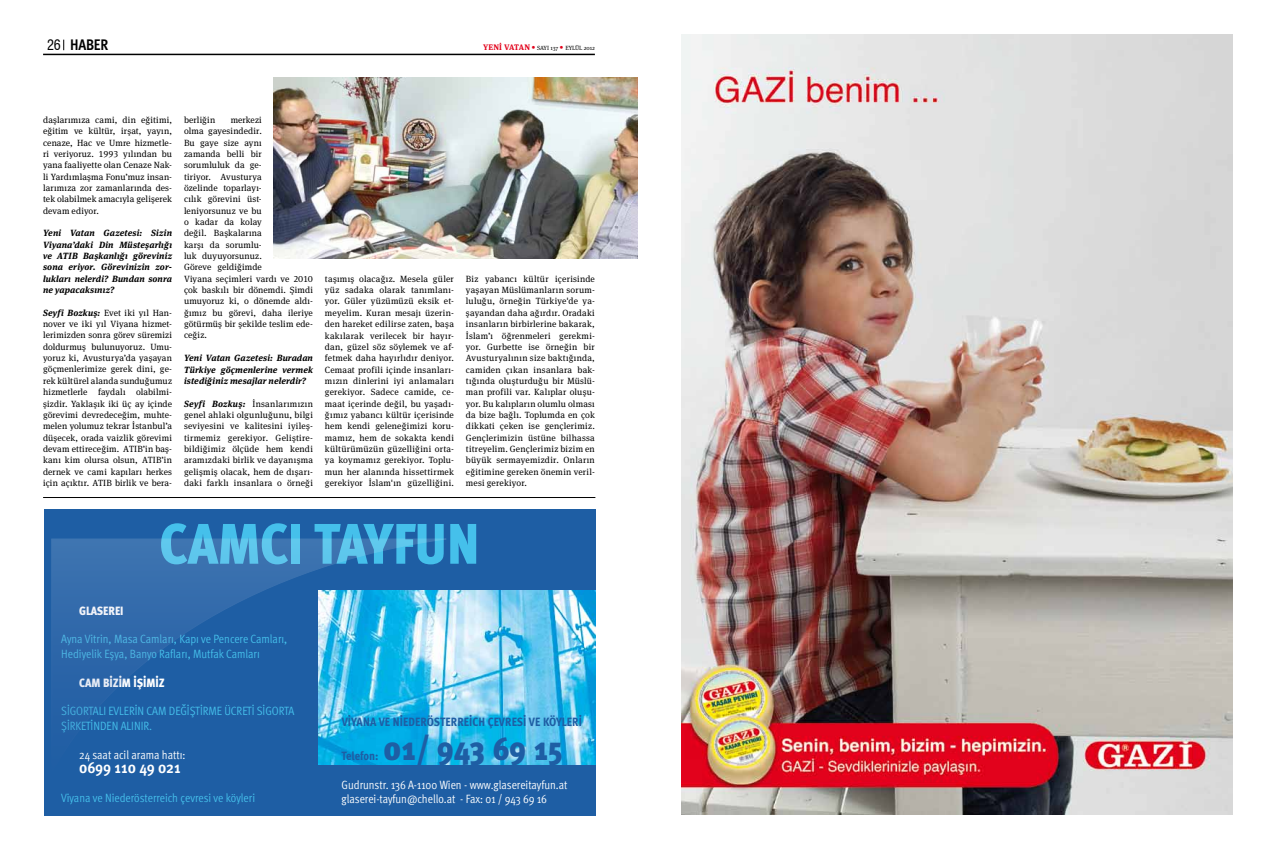
<style>
.page{position:relative;width:1276px;height:851px;background:#fff}
.page>*{position:absolute;margin:0;border:0;box-sizing:border-box;transform-origin:0 0}
.t1{font:900 57px "Meta Cond Pro";letter-spacing:-.005em;color:#45c0eb}
.t2{font:900 33px "Meta Cond Pro";letter-spacing:-.01em;color:#1e5ea4}
.t3{font:700 16px "Meta Cond Pro";letter-spacing:-.01em;color:#fff}
.t4{font:700 15.3px "Meta Cond Pro";letter-spacing:-.015em;color:#000}
.t5{font:12px/14.4px "Meta Cond Pro";color:#45c0eb}
.t6{font:12px/14.4px "Meta Cond Pro";color:#fff}
.t7{font:800 12px "Meta Cond Pro";letter-spacing:.01em;color:#1e5ea4}
.t8{font:900 12px "Meta Cond Pro";color:#fff}
.t9{font:9px/11.3px "Meta Serif Pro";letter-spacing:.015em;color:#000;text-align:justify}
.t10{font:italic 700 9px/11.3px "Meta Serif Pro";letter-spacing:.01em;color:#000;text-align:justify}
.t11{font:6px "Meta Serif Pro";letter-spacing:-.01em;color:#000}
.s1{font-family:"Swiss 721 BT";font-weight:400;font-stretch:condensed;font-size:14px}
.s2{font-weight:700;font-size:8px;color:#e2001a}
.s3{font-style:italic;font-size:8px;color:#e2001a}
.s4{font-weight:700;font-style:italic}
</style>
<div class="page">
<hr style="left:43px;top:54px;width:552px;height:1px;background:#000">
<img style="left:681px;top:34px;width:552px;height:780px">
<div style="left:44px;top:509px;width:551px;height:306px;background:#1e5ea4"></div>
<img style="left:447px;top:590px;width:148px;height:174px">
<svg style="left:51px;top:538px;width:396px;height:227px"></svg>
<hr style="left:43px;top:497px;width:552px;height:1px;background:#000">
<img style="left:273px;top:77px;width:365px;height:182px">
<h3 class="t4" style="left:47px;top:35px;width:63px"><span class="s1">26</span> HABER</h3>
<p class="t11" style="left:483px;top:44px;width:113px"><span class="s2">Yenİ VATAN</span> <span class="s3">•</span> SAYI 137 <span class="s3">•</span> EYLÜL 2012</p>
<p class="t9" style="left:43px;top:114px;width:130px">daşlarımıza cami, din eğitimi, eğitim ve kültür, irşat, yayın, cenaze, Hac ve Umre hizmetle&shy;ri veriyoruz. 1993 yılından bu yana faaliyette olan Cenaze Nak&shy;li Yardımlaşma Fonu’muz insan&shy;larımıza zor zamanlarında des&shy;tek olabilmek amacıyla gelişerek devam ediyor.</p>
<p class="t10" style="left:43px;top:227px;width:130px">Yeni Vatan Gazetesi: Sizin Viyana’daki Din Müsteşarlığı ve ATIB Başkanlığı göreviniz sona eriyor. Görevinizin zor&shy;lukları nelerdi? Bundan sonra ne yapacaksınız?</p>
<p class="t9" style="left:43px;top:306px;width:130px"><span class="s4">Seyfi Bozkuş:</span> Evet iki yıl Han&shy;nover ve iki yıl Viyana hizmet&shy;lerimizden sonra görev süremizi doldurmuş bulunuyoruz. Umu&shy;yoruz ki, Avusturya’da yaşayan göçmenlerimize gerek dini, ge&shy;rek kültürel alanda sunduğumuz hizmetlerle faydalı olabilmi&shy;şizdir. Yaklaşık iki üç ay içinde görevimi devredeceğim, muhte&shy;melen yolumuz tekrar İstanbul’a düşecek, orada vaizlik görevimi devam ettireceğim. ATIB’in baş&shy;kanı kim olursa olsun, ATIB’in dernek ve cami kapıları herkes için açıktır. ATIB birlik ve bera-</p>
<p class="t9" style="left:184px;top:114px;width:130px;text-align:left;text-indent:47px">merkezi<br>olma gayesindedir.<br>Bu gaye size aynı<br>zamanda belli bir<br>sorumluluk da ge-<br>tiriyor. Avusturya<br>özelinde toparlayı-<br>cılık görevini üst&shy;leniyorsunuz ve bu<br>o kadar da kolay<br>değil. Başkalarına<br>karşı da sorumlu-<br>luk duyuyorsunuz.<br>Göreve geldiğimde<br>Viyana seçimleri vardı ve 2010 çok baskılı bir dönemdi. Şimdi umuyoruz ki, o dönemde aldı&shy;ğımız bu görevi, daha ileriye götürmüş bir şekilde teslim ede&shy;ceğiz.</p>
<p class="t10" style="left:184px;top:351px;width:130px">Yeni Vatan Gazetesi: Buradan Türkiye göçmenlerine vermek istediğiniz mesajlar nelerdir?</p>
<p class="t9" style="left:184px;top:397px;width:130px"><span class="s4">Seyfi Bozkuş:</span> İnsanlarımızın genel ahlaki olgunluğunu, bilgi seviyesini ve kalitesini iyileş&shy;tirmemiz gerekiyor. Geliştire&shy;bildiğimiz ölçüde hem kendi aramızdaki birlik ve dayanışma gelişmiş olacak, hem de dışarı&shy;daki farklı insanlara o örneği</p>
<p class="t9" style="left:184px;top:114px;width:33px">berliğin</p>
<p class="t9" style="left:325px;top:272px;width:130px">taşımış olacağız. Mesela güler yüz sadaka olarak tanımlanı&shy;yor. Güler yüzümüzü eksik et&shy;meyelim. Kuran mesajı üzerin&shy;den hareket edilirse zaten, başa kakılarak verilecek bir hayır&shy;dan, güzel söz söylemek ve af&shy;fetmek daha hayırlıdır deniyor.<br>Cemaat profili içinde insanları&shy;mızın dinlerini iyi anlamaları gerekiyor. Sadece camide, ce&shy;maat içerinde değil, bu yaşadı&shy;ğımız yabancı kültür içerisinde hem kendi geleneğimizi koru&shy;mamız, hem de sokakta kendi kültürümüzün güzelliğini orta&shy;ya koymamız gerekiyor. Toplu&shy;mun her alanında hissettirmek gerekiyor İslam'ın güzelliğini.</p>
<p class="t9" style="left:466px;top:272px;width:130px">Biz yabancı kültür içerisinde yaşayan Müslümanların sorum&shy;luluğu, örneğin Türkiye'de ya&shy;şayandan daha ağırdır. Oradaki insanların birbirlerine bakarak, İslam’ı öğrenmeleri gerekmi&shy;yor. Gurbette ise örneğin bir Avusturyalının size baktığında, camiden çıkan insanlara bak&shy;tığında oluşturduğu bir Müslü&shy;man profili var. Kalıplar oluşu&shy;yor. Bu kalıpların olumlu olması da bize bağlı. Toplumda en çok dikkati çeken ise gençlerimiz.<br>Gençlerimizin üstüne bilhassa titreyelim. Gençlerimiz bizim en büyük sermayemizdir. Onların eğitimine gereken önemin veril&shy;mesi gerekiyor.</p>
<h1 class="t1" style="left:159px;top:507px;width:315px">CAMCI TAYFUN</h1>
<h3 class="t8" style="left:79px;top:602px;width:46px">GLASEREI</h3>
<h3 class="t5" style="left:61px;top:632px;width:228px">Ayna Vitrin, Masa Camları, Kapı ve Pencere Camları,<br>Hediyelik Eşya, Banyo Rafları, Mutfak Camları</h3>
<h3 class="t8" style="left:79px;top:674px;width:87px">CAM BİZİM İŞİMİZ</h3>
<h3 class="t5" style="left:61px;top:704px;width:234px">SİGORTALI EVLERİN CAM DEĞİŞTİRME ÜCRETİ SİGORTA<br>ŞİRKETİNDEN ALINIR.</h3>
<h3 class="t6" style="left:79px;top:747px;width:108px">24 saat acil arama hattı:</h3>
<h3 class="t3" style="left:79px;top:757px;width:103px">0699 110 49 021</h3>
<h3 class="t5" style="left:61px;top:790px;width:195px">Viyana ve Niederösterreich çevresi ve köyleri</h3>
<h3 class="t7" style="left:342px;top:714px;width:242px">VİYANA VE NİEDERÖSTERREİCH ÇEVRESİ VE KÖYLERİ</h3>
<h3 class="t7" style="left:342px;top:747px;width:38px">TELEFON:</h3>
<h2 class="t2" style="left:383px;top:726px;width:181px">01/ 943 69 15</h2>
<h3 class="t6" style="left:342px;top:777px;width:227px">Gudrunstr. 136 A-1100 Wien - www.glasereitayfun.at glaserei-tayfun@chello.at - Fax: 01 / 943 69 16</h3>
</div>
